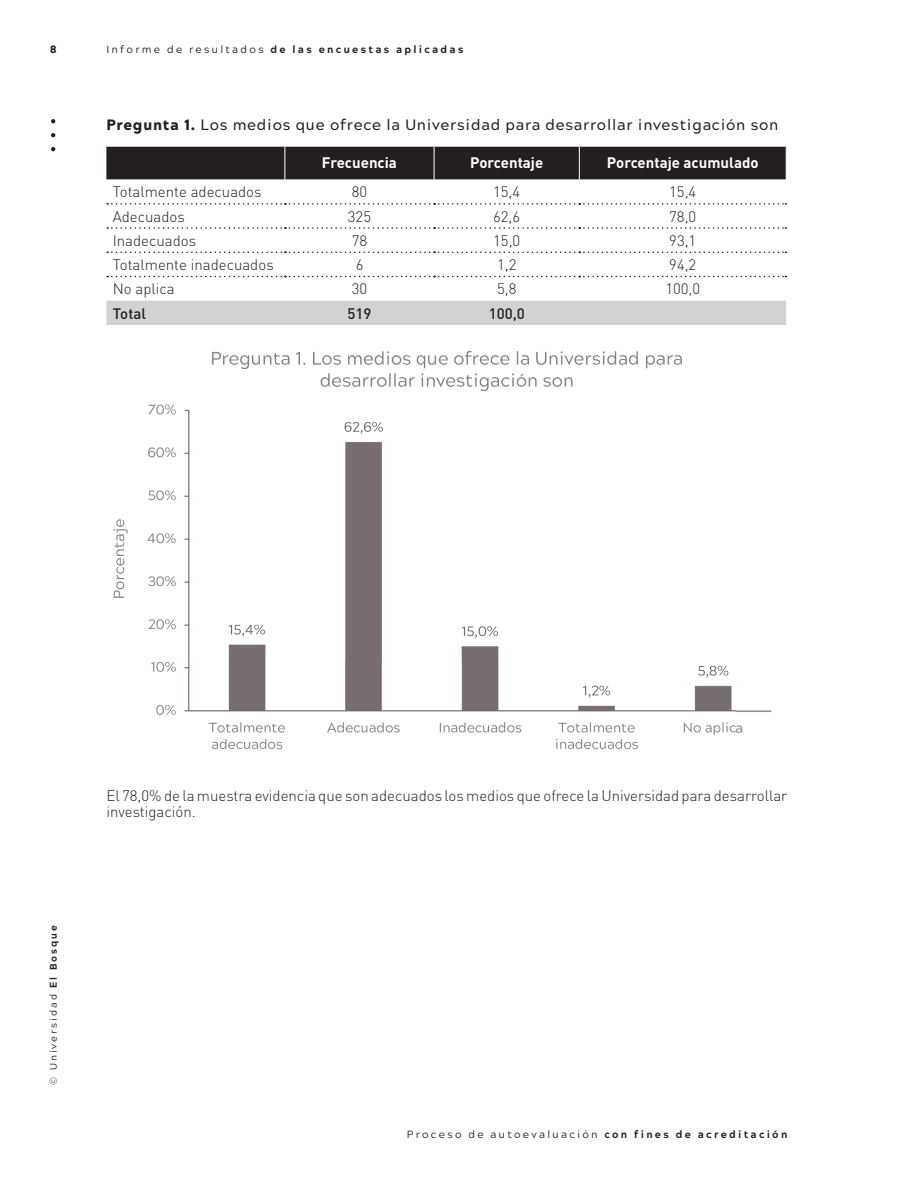
<style>
.page{position:relative;width:915px;height:1191px;background:#fff}
.page>*{position:absolute;margin:0;border:0;box-sizing:border-box;transform-origin:0 0}
.t1{font:300 15px/16.5px "DIN Pro";color:#231f20}
.t2{font:500 15px "Acherus Grotesque";letter-spacing:.05em;color:#231f20}
.t3{font:700 15px "DIN Pro";color:#fff}
.t4{font:500 15px "DIN Pro";color:#231f20}
.t5{font:10.5px "Acherus Grotesque";letter-spacing:.215em;color:#231f20}
.t6{font:800 10.5px "Acherus Grotesque";letter-spacing:.22em;color:#231f20}
.t7{font:900 10.5px "Acherus Grotesque";color:#231f20}
.t8{font:9.75px "Acherus Grotesque";letter-spacing:.2em;color:#231f20}
.s1{font-weight:400}
.s2{font-weight:900}
.s3{font-weight:800}
</style>
<div class="page">
<svg style="left:51px;top:147px;width:4px;height:4px"></svg>
<svg style="left:51px;top:133px;width:4px;height:4px"></svg>
<svg style="left:51px;top:119px;width:4px;height:4px"></svg>
<img style="left:113px;top:350px;width:659px;height:400px">
<div style="left:106px;top:147px;width:679px;height:33px;background:#231f20"></div>
<svg style="left:106px;top:203px;width:679px;height:98px"></svg>
<div style="left:106px;top:301px;width:679px;height:24px;background:#d1d2d4"></div>
<hr style="left:284px;top:147px;width:1px;height:33px;background:#fff">
<hr style="left:433px;top:147px;width:1px;height:33px;background:#fff">
<hr style="left:578px;top:147px;width:1px;height:33px;background:#fff">
<svg style="left:107px;top:203px;width:679px;height:2px"></svg>
<svg style="left:107px;top:227px;width:679px;height:2px"></svg>
<svg style="left:107px;top:251px;width:679px;height:2px"></svg>
<svg style="left:107px;top:276px;width:679px;height:1px"></svg>
<p class="t7" style="left:50px;top:40px;width:8px">8</p>
<p class="t6" style="left:106px;top:40px;width:358px"><span class="s1">Informe de resultados</span> de las encuestas aplicadas</p>
<p class="t2" style="left:106px;top:112px;width:673px"><span class="s2">Pregunta 1.</span> Los medios que ofrece la Universidad para desarrollar investigación son</p>
<p class="t3" style="left:322px;top:153px;width:76px">Frecuencia</p>
<p class="t3" style="left:470px;top:153px;width:75px">Porcentaje</p>
<p class="t3" style="left:606px;top:153px;width:153px">Porcentaje acumulado</p>
<p class="t1" style="left:113px;top:183px;width:150px">Totalmente adecuados</p>
<p class="t1" style="left:351px;top:183px;width:17px">80</p>
<p class="t1" style="left:493px;top:183px;width:28px">15,4</p>
<p class="t1" style="left:669px;top:183px;width:29px">15,4</p>
<p class="t1" style="left:113px;top:207px;width:74px">Adecuados</p>
<p class="t1" style="left:348px;top:207px;width:25px">325</p>
<p class="t1" style="left:493px;top:207px;width:29px">62,6</p>
<p class="t1" style="left:669px;top:207px;width:29px">78,0</p>
<p class="t1" style="left:113px;top:232px;width:85px">Inadecuados</p>
<p class="t1" style="left:351px;top:232px;width:17px">78</p>
<p class="t1" style="left:493px;top:232px;width:28px">15,0</p>
<p class="t1" style="left:669px;top:232px;width:29px">93,1</p>
<p class="t1" style="left:113px;top:256px;width:162px">Totalmente inadecuados</p>
<p class="t1" style="left:355px;top:256px;width:9px">6</p>
<p class="t1" style="left:497px;top:256px;width:21px">1,2</p>
<p class="t1" style="left:669px;top:256px;width:29px">94,2</p>
<p class="t1" style="left:113px;top:280px;width:63px">No aplica</p>
<p class="t1" style="left:352px;top:280px;width:17px">30</p>
<p class="t1" style="left:497px;top:280px;width:21px">5,8</p>
<p class="t1" style="left:665px;top:280px;width:36px">100,0</p>
<p class="t4" style="left:113px;top:303px;width:35px">Total</p>
<p class="t4" style="left:347px;top:303px;width:25px">519</p>
<p class="t4" style="left:488px;top:303px;width:38px">100,0</p>
<p class="t8" style="left:45px;top:1084px;width:161px;rotate:-90deg">© Universidad <span class="s3">El Bosque</span></p>
<p class="t1" style="left:106px;top:786px;width:682px">El 78,0% de la muestra evidencia que son adecuados los medios que ofrece la Universidad para desarrollar investigación.</p>
<p class="t5" style="left:407px;top:1125px;width:382px">Proceso de autoevaluación <span class="s3">con fines de acreditación</span></p>
</div>
